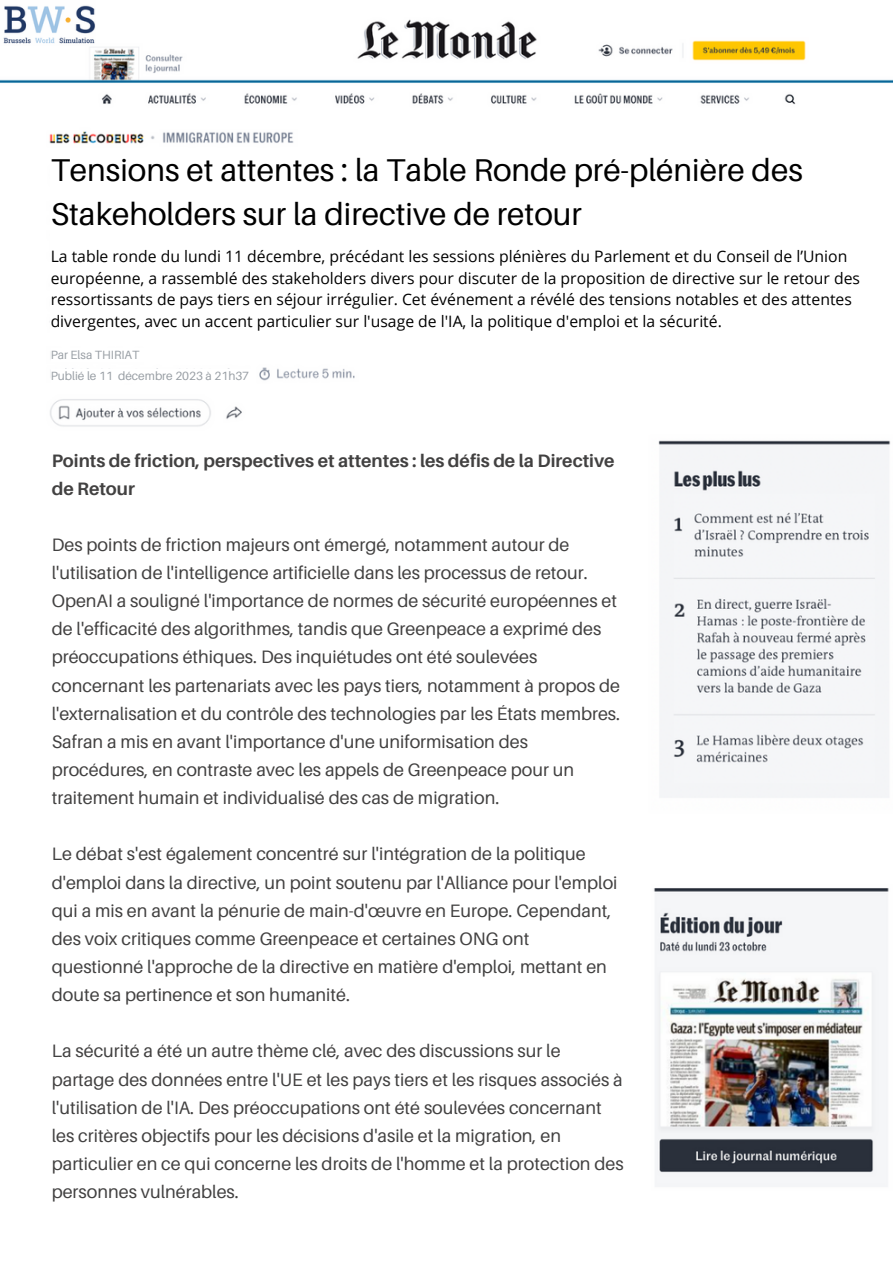
<style>
.page{position:relative;width:893px;height:1264px;background:#fff}
.page>*{position:absolute;margin:0;border:0;box-sizing:border-box;transform-origin:0 0}
.t1{font:31.5px/43.8px "Aileron";color:#000}
.t2{font:18px/28.2px "Aileron";color:#424141}
.t3{font:700 18px/28.2px "Aileron";color:#424141}
.t4{font:15.75px/21.3px "Open Sans";color:#000}
.t5{font:11.85px "Aileron";color:#999fa5}
</style>
<div class="page">
<img style="left:0;top:19px;width:892px;height:1168px">
<div style="left:51px;top:348px;width:204px;height:14px;background:#fff"></div>
<div style="left:51px;top:369px;width:204px;height:13px;background:#fff"></div>
<div style="left:51px;top:152px;width:707px;height:114px;background:#fff"></div>
<div style="left:51px;top:255px;width:707px;height:86px;background:#fff"></div>
<img style="left:0;top:5px;width:96px;height:40px">
<p class="t1" style="left:51px;top:147px;width:753px">Tensions et attentes : la Table Ronde pré-plénière des<br>Stakeholders sur la directive de retour</p>
<p class="t4" style="left:51px;top:246px;width:810px">La table ronde du lundi 11 décembre, précédant les sessions plénières du Parlement et du Conseil de l’Union européenne, a rassemblé des stakeholders divers pour discuter de la proposition de directive sur le retour des ressortissants de pays tiers en séjour irrégulier. Cet événement a révélé des tensions notables et des attentes divergentes, avec un accent particulier sur l'usage de l'IA, la politique d'emploi et la sécurité.</p>
<p class="t5" style="left:51px;top:347px;width:90px">Par Elsa THIRIAT</p>
<p class="t5" style="left:51px;top:368px;width:200px">Publié le 11 décembre 2023 à 21h37</p>
<p class="t3" style="left:52px;top:446px;width:564px">Points de friction, perspectives et attentes : les défis de la Directive de Retour</p>
<p class="t2" style="left:52px;top:530px;width:570px">Des points de friction majeurs ont émergé, notamment autour de l'utilisation de l'intelligence artificielle dans les processus de retour.<br>OpenAI a souligné l'importance de normes de sécurité européennes et de l'efficacité des algorithmes, tandis que Greenpeace a exprimé des préoccupations éthiques. Des inquiétudes ont été soulevées concernant les partenariats avec les pays tiers, notamment à propos de l'externalisation et du contrôle des technologies par les États membres.<br>Safran a mis en avant l'importance d'une uniformisation des procédures, en contraste avec les appels de Greenpeace pour un traitement humain et individualisé des cas de migration.</p>
<p class="t2" style="left:52px;top:839px;width:567px">Le débat s'est également concentré sur l'intégration de la politique d'emploi dans la directive, un point soutenu par l'Alliance pour l'emploi qui a mis en avant la pénurie de main-d'œuvre en Europe. Cependant, des voix critiques comme Greenpeace et certaines ONG ont questionné l'approche de la directive en matière d'emploi, mettant en doute sa pertinence et son humanité.</p>
<p class="t2" style="left:52px;top:1036px;width:573px">La sécurité a été un autre thème clé, avec des discussions sur le partage des données entre l'UE et les pays tiers et les risques associés à l'utilisation de l'IA. Des préoccupations ont été soulevées concernant les critères objectifs pour les décisions d'asile et la migration, en particulier en ce qui concerne les droits de l'homme et la protection des personnes vulnérables.</p>
</div>
